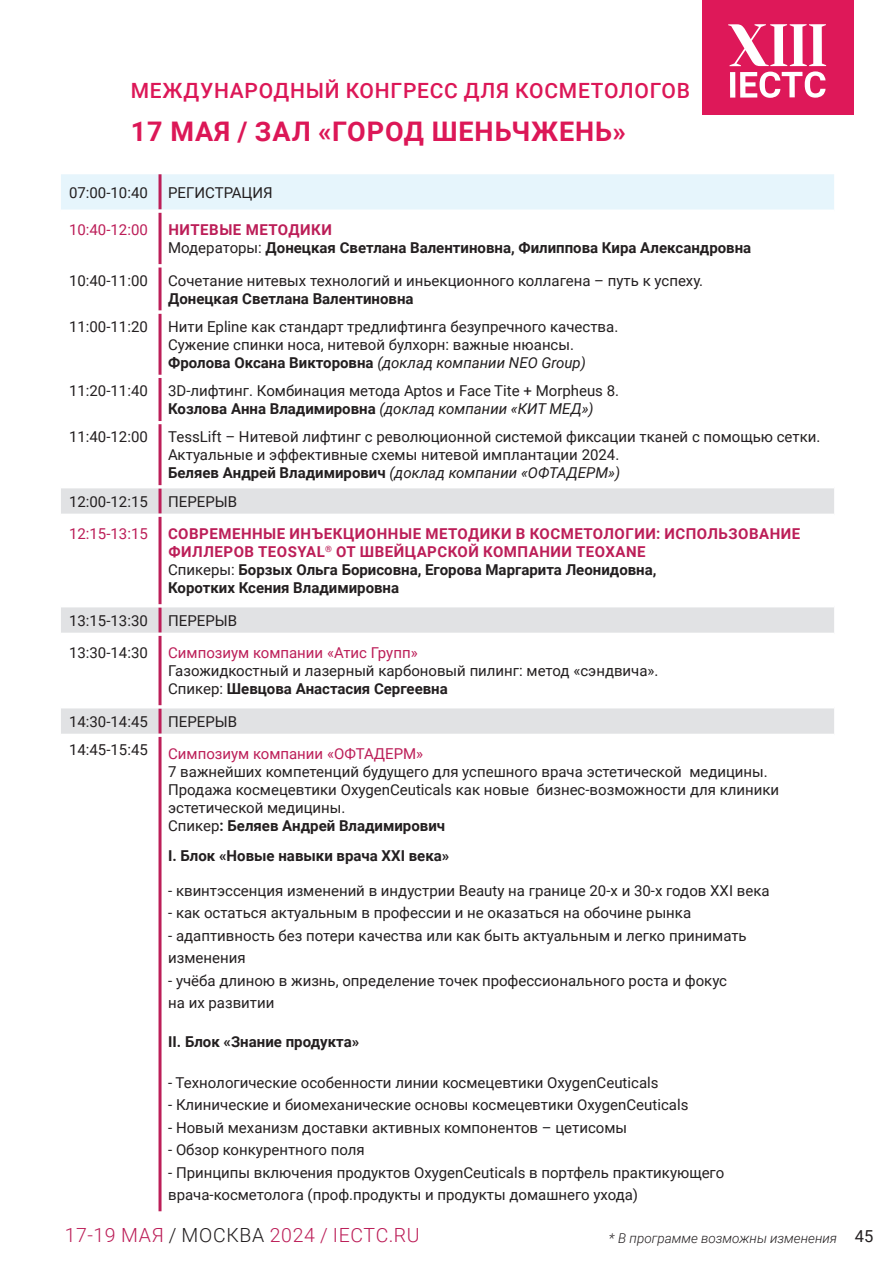
<style>
.page{position:relative;width:893px;height:1263px;background:#fff}
.page>*{position:absolute;margin:0;border:0;box-sizing:border-box;transform-origin:0 0}
.t1{font:700 27px "Roboto";letter-spacing:.035em;color:#dc1757}
.t2{font:500 21px "Roboto";letter-spacing:.035em;color:#dc1757}
.t3{font:300 19.5px "Roboto";letter-spacing:.035em;color:#bc1e58}
.t4{font:16.5px "Roboto";color:#231f20}
.t5{font:15px/18px "Roboto";color:#231f20}
.t6{font:700 15px/18px "Roboto";color:#231f20}
.t7{font:700 15px "Roboto";letter-spacing:.035em;color:#bc1e58}
.t8{font:15px "Roboto";color:#bc1e58}
.t9{font:italic 300 13.5px "Roboto";color:#231f20}
.s1{color:#bc1e58}
.s2{font-weight:400}
.s3{font-weight:700}
.s4{font-style:italic}
.s5{color:#231f20}
</style>
<div class="page">
<div style="left:703px;top:0;width:151px;height:115px;background:#de1859"></div>
<svg style="left:728px;top:24px;width:98px;height:74px"></svg>
<div style="left:61px;top:174px;width:773px;height:36px;background:#e6f5fc"></div>
<svg style="left:61px;top:488px;width:773px;height:246px"></svg>
<hr style="left:159px;top:174px;width:3px;height:36px;background:#bc1e58">
<hr style="left:159px;top:213px;width:3px;height:51px;background:#bc1e58">
<hr style="left:159px;top:267px;width:3px;height:44px;background:#bc1e58">
<hr style="left:159px;top:314px;width:3px;height:61px;background:#bc1e58">
<hr style="left:159px;top:378px;width:3px;height:43px;background:#bc1e58">
<hr style="left:159px;top:424px;width:3px;height:61px;background:#bc1e58">
<hr style="left:159px;top:488px;width:3px;height:26px;background:#bc1e58">
<hr style="left:159px;top:517px;width:3px;height:87px;background:#bc1e58">
<hr style="left:159px;top:607px;width:3px;height:26px;background:#bc1e58">
<hr style="left:159px;top:636px;width:3px;height:69px;background:#bc1e58">
<hr style="left:159px;top:708px;width:3px;height:26px;background:#bc1e58">
<hr style="left:159px;top:737px;width:3px;height:474px;background:#bc1e58">
<hr style="left:61px;top:514px;width:99px;height:3px;background:#fff">
<hr style="left:160px;top:514px;width:674px;height:3px;background:#fff">
<hr style="left:61px;top:604px;width:99px;height:3px;background:#fff">
<hr style="left:160px;top:604px;width:674px;height:3px;background:#fff">
<hr style="left:61px;top:633px;width:99px;height:3px;background:#fff">
<hr style="left:160px;top:633px;width:674px;height:3px;background:#fff">
<hr style="left:61px;top:705px;width:99px;height:3px;background:#fff">
<hr style="left:160px;top:705px;width:674px;height:3px;background:#fff">
<h2 class="t2" style="left:131px;top:75px;width:561px">МЕЖДУНАРОДНЫЙ КОНГРЕСС ДЛЯ КОСМЕТОЛОГОВ</h2>
<h1 class="t1" style="left:131px;top:113px;width:60px">17 МАЯ</h1>
<h1 class="t1" style="left:238px;top:113px;width:37px">/ ЗАЛ</h1>
<h1 class="t1" style="left:318px;top:113px;width:49px">«ГОРОД</h1>
<h1 class="t1" style="left:432px;top:113px;width:196px">ШЕН ЬЧЖЕН Ь»</h1>
<p class="t5" style="left:69px;top:183px;width:80px">07:00-10:40</p>
<p class="t5" style="left:168px;top:183px;width:66px">РЕГИСТРАЦИ</p>
<p class="t5" style="left:263px;top:183px;width:11px">Я</p>
<p class="t8" style="left:69px;top:219px;width:80px">10:40-12:00</p>
<p class="t7" style="left:168px;top:219px;width:23px">НИТЕВЫЕ</p>
<p class="t6" style="left:168px;top:220px;width:585px;text-indent:78px"><span class="s1">МЕТОДИКИ<br></span><span class="s2">Модераторы:</span> ДОНЕЦКАЯ СВЕТЛАНА ВАЛЕНТИНОВНА, ФИЛИППОВА КИРА АЛЕКСАНДРОВНА</p>
<p class="t5" style="left:69px;top:271px;width:80px">10:40-11:00</p>
<p class="t5" style="left:168px;top:271px;width:537px">Сочетание нитевых технологий и иньекционного коллагена – путь к успеху.</p>
<p class="t6" style="left:168px;top:289px;width:247px">ДОНЕЦКАЯ СВЕТЛАНА ВАЛЕНТИНОВНА</p>
<p class="t5" style="left:69px;top:317px;width:80px">11:00-11:20</p>
<p class="t5" style="left:168px;top:317px;width:452px">Н ити Epline как стандарт тредлифтинга безупречного качества.<br>Сужение спинки носа, нитевой булхорн: важные нюансы.<br><span class="s3">ФРОЛОВА ОКСАНА ВИКТОРОВНА</span> <span class="s4">(доклад компании NEO Group)</span></p>
<p class="t5" style="left:69px;top:381px;width:80px">11:20-11:40</p>
<p class="t5" style="left:168px;top:381px;width:452px">3D-лифтинг. Комбинация метода Aptos и Face Tite + Morpheus 8.<br><span class="s3">КОЗЛОВА АННА ВЛАДИМИРОВНА</span> <span class="s4">(доклад компании «КИТ МЕД»)</span></p>
<p class="t5" style="left:69px;top:427px;width:80px">11:40-12:00</p>
<p class="t5" style="left:168px;top:427px;width:654px">TessLift – Н итевой лифтинг с революционной системой фиксации тканей с помощью сетки.<br>Актуальные и эффективные схемы нитевой имплантации 2024.<br><span class="s3">БЕЛЯЕВ АНДРЕЙ ВЛАДИМИРОВИЧ</span> <span class="s4">(доклад компании «ОФТАДЕРМ»)</span></p>
<p class="t5" style="left:69px;top:492px;width:80px">12:00-12:15</p>
<p class="t5" style="left:168px;top:492px;width:21px">ПЕРЕРЫ</p>
<p class="t5" style="left:228px;top:492px;width:11px">В</p>
<p class="t8" style="left:69px;top:523px;width:80px">12:15-13:15</p>
<p class="t7" style="left:168px;top:523px;width:22px">СОВРЕМЕННЫЕ</p>
<p class="t7" style="left:290px;top:523px;width:46px">ИНЪЕКЦИОННЫЕ</p>
<p class="t7" style="left:425px;top:523px;width:12px">МЕТОДИКИ</p>
<p class="t7" style="left:516px;top:523px;width:26px">В КОСМЕТОЛОГИИ</p>
<p class="t7" style="left:656px;top:523px;width:20px">: ИСПОЛ</p>
<p class="t7" style="left:719px;top:523px;width:31px">ЬЗОВАНИЕ</p>
<p class="t7" style="left:168px;top:541px;width:12px">ФИЛЛЕРОВ</p>
<p class="t7" style="left:258px;top:541px;width:114px">TEOSYAL<sup>®</sup> ОТ ШВЕ</p>
<p class="t7" style="left:394px;top:541px;width:23px">ЙЦАРСКО</p>
<p class="t7" style="left:469px;top:541px;width:27px">Й КОМПАНИИ</p>
<p class="t6" style="left:168px;top:542px;width:490px;text-indent:408px"><span class="s1">TEOXANE<br></span><span class="s2">Спикеры:</span> БОРЗЫХ ОЛЬГА БОРИСОВНА, ЕГОРОВА МАРГАРИТА ЛЕОНИДОВНА,<br>КОРОТКИХ КСЕНИЯ ВЛАДИМИРОВНА</p>
<p class="t5" style="left:69px;top:611px;width:80px">13:15-13:30</p>
<p class="t5" style="left:168px;top:611px;width:21px">ПЕРЕРЫ</p>
<p class="t5" style="left:228px;top:611px;width:11px">В</p>
<p class="t5" style="left:69px;top:643px;width:80px">13:30-14:30</p>
<p class="t8" style="left:168px;top:642px;width:251px">Симпозиум компании «Атис Групп»</p>
<p class="t5" style="left:168px;top:661px;width:492px">Газожидкостный и лазерный карбоновый пилинг: метод «сэндвича».<br>Спикер: <span class="s3">ШЕВЦОВА АНАСТАСИЯ СЕРГЕЕВНА</span></p>
<p class="t5" style="left:69px;top:712px;width:80px">14:30-14:45</p>
<p class="t5" style="left:168px;top:712px;width:21px">ПЕРЕРЫ</p>
<p class="t5" style="left:228px;top:712px;width:11px">В</p>
<p class="t5" style="left:69px;top:740px;width:80px">14:45-15:45</p>
<p class="t8" style="left:168px;top:743px;width:207px">Симпозиум компании «ОФТАДЕР</p>
<p class="t8" style="left:403px;top:743px;width:22px">М»</p>
<p class="t5" style="left:168px;top:762px;width:613px">7 важнейших компетенций будущего для успешного врача эстетической медицины.<br>Продажа космецевтики OxygenCeuticals как новые бизнес-возможности для клиники эстетической медицины.<br>Спикер<span class="s3">: БЕЛЯЕВ АНДРЕЙ ВЛАДИМИРОВИЧ</span></p>
<p class="t6" style="left:168px;top:846px;width:283px">I. БЛОК «НОВЫЕ НАВЫКИ ВРАЧА XXI ВЕКА»</p>
<p class="t5" style="left:168px;top:881px;width:603px">- квинтэссенция изменений в индустрии Beauty на границе 20-х и 30-х годов XXI века</p>
<p class="t5" style="left:168px;top:903px;width:525px">- как остаться актуальным в профессии и не оказаться на обочине рынка</p>
<p class="t5" style="left:168px;top:923px;width:580px;line-height:22.5px">- адаптивность без потери качества или как быть актуальным и легко принимать изменения</p>
<p class="t5" style="left:168px;top:968px;width:560px;line-height:22.5px">- учёба длиною в жизнь, определение точек профессионального роста и фокус на их развитии</p>
<p class="t6" style="left:168px;top:1032px;width:193px">II. БЛОК «ЗНАНИЕ ПРОДУКТА»</p>
<p class="t5" style="left:168px;top:1073px;width:492px">- Технологические особенности линии космецевтики OxygenCeuticals</p>
<p class="t5" style="left:168px;top:1095px;width:522px">- Клинические и биомеханические основы космецевтики OxygenCeuticals</p>
<p class="t5" style="left:168px;top:1118px;width:461px">- Новый механизм доставки активных компонентов – цетисомы</p>
<p class="t5" style="left:168px;top:1140px;width:198px">- Обзор конкурентного поля</p>
<p class="t5" style="left:168px;top:1160px;width:558px;line-height:22.5px">- Принципы включения продуктов OxygenCeuticals в портфель практикующего врача-косметолога (проф.продукты и продукты домашнего ухода)</p>
<h3 class="t3" style="left:65px;top:1221px;width:356px">17-19 мая <span class="s5">/ москва</span> 2024 / IECTC.RU</h3>
<p class="t4" style="left:855px;top:1225px;width:20px">45</p>
<p class="t9" style="left:609px;top:1228px;width:230px">* В программе возможны изменения</p>
</div>
